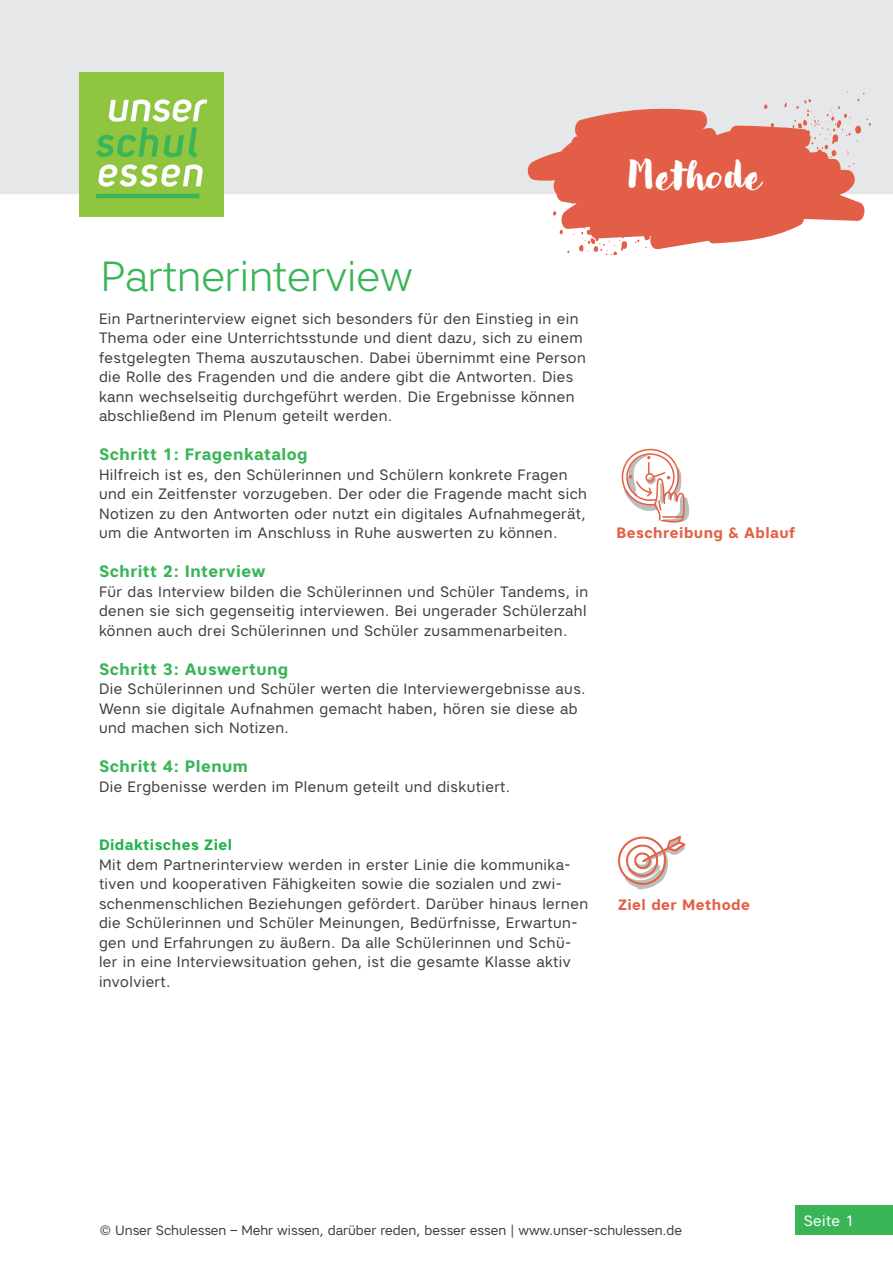
<style>
.page{position:relative;width:893px;height:1263px;background:#fff}
.page>*{position:absolute;margin:0;border:0;box-sizing:border-box;transform-origin:0 0}
.t1{font:300 42px "Artico";color:#39b558}
.t2{font:36px "Modern Love";letter-spacing:.03em;color:#fff}
.t3{font:700 16.5px "Artico";letter-spacing:.03em;color:#39b558}
.t4{font:15px/19.5px "Artico";letter-spacing:.03em;color:#3e3e3f}
.t5{font:700 15px "Artico";letter-spacing:.03em;color:#e36046}
.t6{font:700 15px "Artico";letter-spacing:.03em;color:#23b24b}
.t7{font:15px "Artico";letter-spacing:.03em;color:#fff}
.t8{font:13.5px "Artico";color:#3e3e3f}
</style>
<div class="page">
<div style="left:0;top:0;width:893px;height:194px;background:#e6e7e9"></div>
<img style="left:79px;top:72px;width:145px;height:145px">
<div style="left:795px;top:1205px;width:98px;height:30px;background:#39b558"></div>
<div style="left:764px;top:91px;width:107px;height:84px;background:#e6e7e9"></div>
<svg style="left:567px;top:250px;width:56px;height:5px"></svg>
<svg style="left:527px;top:106px;width:340px;height:144px;fill:#e25e47"></svg>
<svg style="left:622px;top:449px;width:68px;height:74px"></svg>
<svg style="left:618px;top:836px;width:68px;height:54px"></svg>
<h1 class="t1" style="left:101px;top:249px;width:313px">Partnerinterview</h1>
<p class="t4" style="left:99px;top:308px;width:488px">Ein Partnerinterview eignet sich besonders für den Einstieg in ein Thema oder eine Unterrichtsstunde und dient dazu, sich zu einem festgelegten Thema auszutauschen. Dabei übernimmt eine Person die Rolle des Fragenden und die andere gibt die Antworten. Dies kann wechselseitig durchgeführt werden. Die Ergebnisse können abschließend im Plenum geteilt werden.</p>
<p class="t3" style="left:99px;top:443px;width:210px">Schritt 1: Fragenkatalog</p>
<p class="t4" style="left:99px;top:464px;width:489px">Hilfreich ist es, den Schülerinnen und Schülern konkrete Fragen und ein Zeitfenster vorzugeben. Der oder die Fragende macht sich Notizen zu den Antworten oder nutzt ein digitales Aufnahmegerät, um die Antworten im Anschluss in Ruhe auswerten zu können.</p>
<p class="t3" style="left:99px;top:560px;width:168px">Schritt 2: Interview</p>
<p class="t4" style="left:99px;top:581px;width:491px">Für das Interview bilden die Schülerinnen und Schüler Tandems, in denen sie sich gegenseitig interviewen. Bei ungerader Schülerzahl können auch drei Schülerinnen und Schüler zusammenarbeiten.</p>
<p class="t3" style="left:99px;top:658px;width:191px">Schritt 3: Auswertung</p>
<p class="t4" style="left:99px;top:679px;width:488px">Die Schülerinnen und Schüler werten die Interviewergebnisse aus.<br>Wenn sie digitale Aufnahmen gemacht haben, hören sie diese ab und machen sich Notizen.</p>
<p class="t3" style="left:99px;top:755px;width:151px">Schritt 4: Plenum</p>
<p class="t4" style="left:99px;top:776px;width:413px">Die Ergbenisse werden im Plenum geteilt und diskutiert.</p>
<p class="t6" style="left:99px;top:835px;width:135px">Didaktisches Ziel</p>
<p class="t4" style="left:99px;top:854px;width:491px">Mit dem Partnerinterview werden in erster Linie die kommunika&shy;tiven und kooperativen Fähigkeiten sowie die sozialen und zwi&shy;schenmenschlichen Beziehungen gefördert. Darüber hinaus lernen die Schülerinnen und Schüler Meinungen, Bedürfnisse, Erwartun&shy;gen und Erfahrungen zu äußern. Da alle Schülerinnen und Schü&shy;ler in eine Interviewsituation gehen, ist die gesamte Klasse aktiv involviert.</p>
<h2 class="t2" style="left:629px;top:154px;width:135px">Methode</h2>
<p class="t5" style="left:617px;top:522px;width:180px">Beschreibung &amp; Ablauf</p>
<p class="t5" style="left:618px;top:894px;width:133px">Ziel der Methode</p>
<p class="t8" style="left:100px;top:1221px;width:584px">© Unser Schulessen – Mehr wissen, darüber reden, besser essen | www.unser-schulessen.de</p>
<p class="t7" style="left:804px;top:1210px;width:52px">Seite 1</p>
</div>
